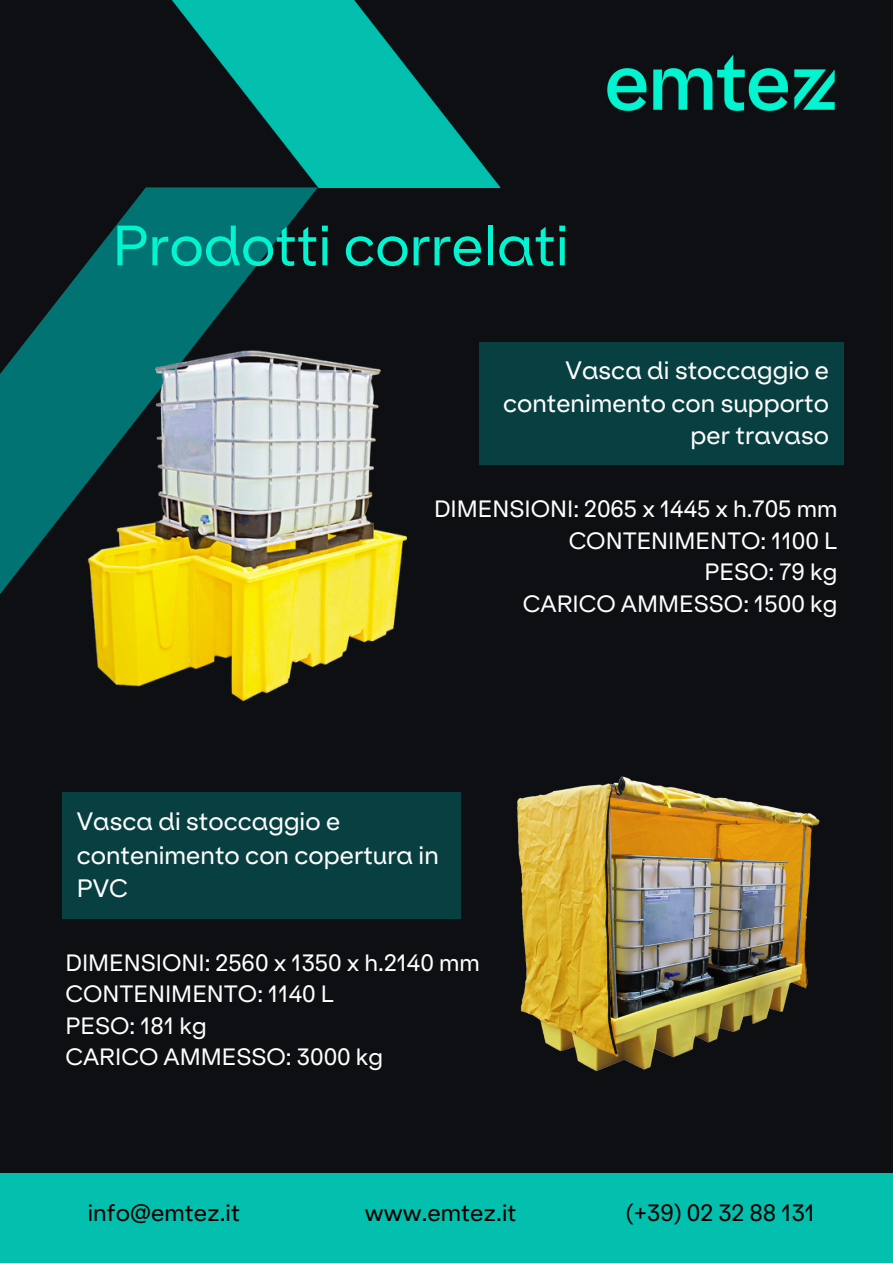
<style>
.page{position:relative;width:893px;height:1264px;background:#fff}
.page>*{position:absolute;margin:0;border:0;box-sizing:border-box;transform-origin:0 0}
.t1{font:54px "ES Klarheit Kurrent";color:#02f5d0}
.t2{font:24px/33.6px "ES Klarheit Kurrent";color:#fff}
.t3{font:22.5px "ES Klarheit Kurrent";color:#fff}
.t4{font:22.5px "ES Klarheit Kurrent";color:#000}
</style>
<div class="page">
<div style="left:0;top:0;width:892px;height:1262px;background:#0e0f13"></div>
<div style="left:62px;top:792px;width:399px;height:126px;background:#084042"></div>
<div style="left:0;top:1173px;width:892px;height:89px;background:#03bfad"></div>
<div style="left:479px;top:342px;width:364px;height:122px;background:#084042"></div>
<img style="left:607px;top:54px;width:228px;height:57px">
<svg style="left:0;top:188px;width:317px;height:406px;fill:#027373"></svg>
<img style="left:65px;top:342px;width:342px;height:360px">
<img style="left:517px;top:776px;width:303px;height:296px">
<img style="left:145px;top:0;width:355px;height:188px">
<p class="t1" style="left:112px;top:208px;width:457px">Prodotti correlati</p>
<p class="t2" style="left:503px;top:353px;width:327px;line-height:32.5px;text-align:right">Vasca di stoccaggio e contenimento con supporto per travaso</p>
<p class="t3" style="left:434px;top:494px;width:405px">DIMENSIONI: 2065 x 1445 x h.705 mm</p>
<p class="t3" style="left:568px;top:525px;width:270px">CONTENIMENTO: 1100 L</p>
<p class="t3" style="left:704px;top:557px;width:134px">PESO: 79 kg</p>
<p class="t3" style="left:523px;top:588px;width:316px">CARICO AMMESSO: 1500 kg</p>
<p class="t2" style="left:77px;top:804px;width:363px">Vasca di stoccaggio e contenimento con copertura in<br>PVC</p>
<p class="t3" style="left:65px;top:947px;width:416px">DIMENSIONI: 2560 x 1350 x h.2140 mm</p>
<p class="t3" style="left:65px;top:978px;width:270px">CONTENIMENTO: 1140 L</p>
<p class="t3" style="left:65px;top:1010px;width:143px">PESO: 181 kg</p>
<p class="t3" style="left:65px;top:1041px;width:319px">CARICO AMMESSO: 3000 kg</p>
<p class="t4" style="left:88px;top:1197px;width:154px">info@emtez.it</p>
<p class="t4" style="left:625px;top:1197px;width:191px">(+39) 02 32 88 131</p>
<p class="t4" style="left:365px;top:1197px;width:153px">www.emtez.it</p>
</div>
